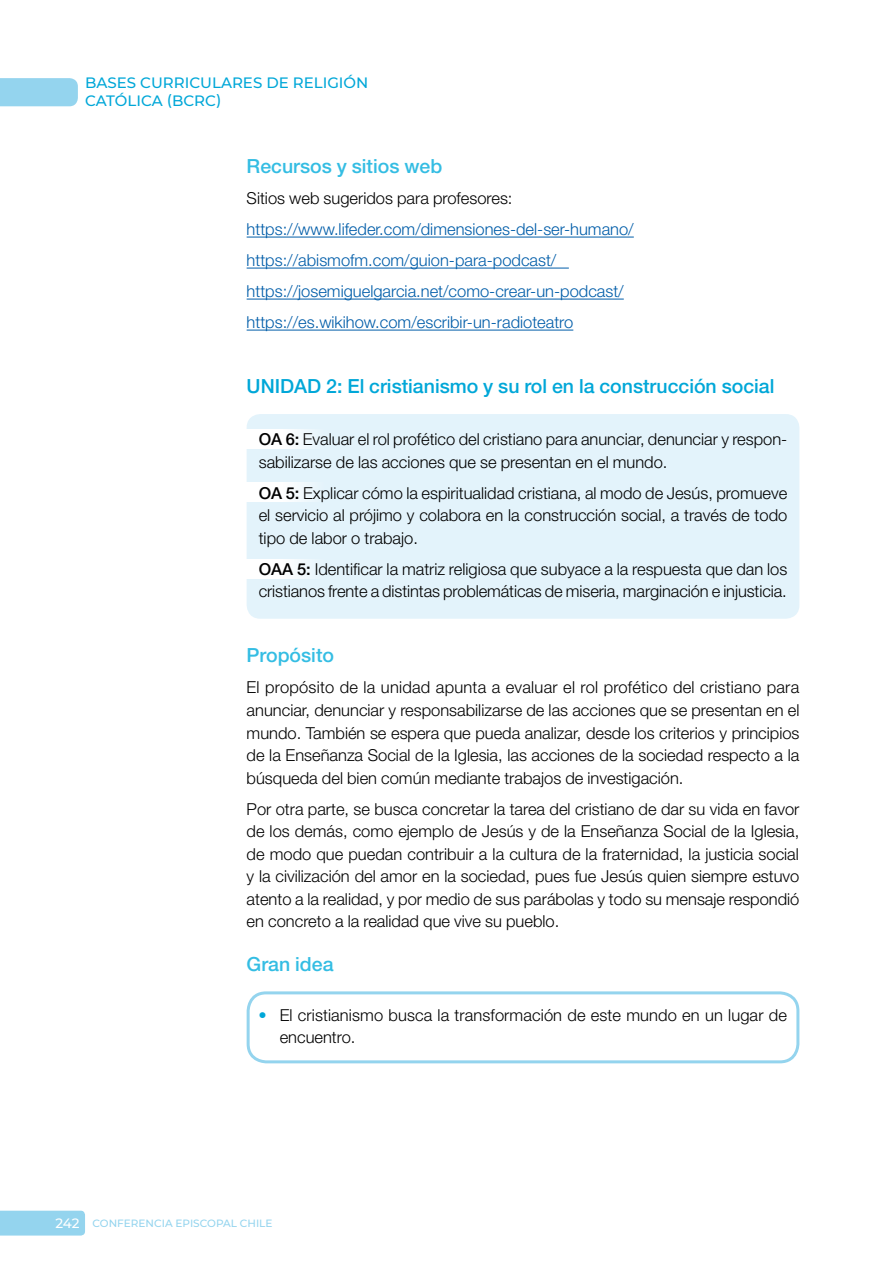
<style>
.page{position:relative;width:893px;height:1263px;background:#fff}
.page>*{position:absolute;margin:0;border:0;box-sizing:border-box;transform-origin:0 0}
.t1{font:500 19.5px "Helvetica Neue LT Std";color:#00a7d8}
.t2{font:500 19.5px "Helvetica Neue LT Std";color:#34bde3}
.t3{font:300 16.5px/22.5px "Helvetica Neue LT Std";color:#000}
.t4{font:300 16.5px/31px "Helvetica Neue LT Std";color:#005da9}
.t5{font:500 15px/18px "Montserrat";color:#00a7d8}
.t6{font:500 10.5px "Montserrat";color:#94d4ee}
.s1{font-weight:500}
.s2{font-weight:700;color:#00a7d8}
.s3{font-size:13.5px;color:#fff}
</style>
<div class="page">
<div style="left:0;top:1211px;width:85px;height:24px;background:#94d4ee"></div>
<div style="left:0;top:78px;width:78px;height:28px;background:#94d4ee"></div>
<hr style="left:247px;top:237px;width:387px;height:1px;background:#005da9">
<hr style="left:247px;top:268px;width:322px;height:1px;background:#005da9">
<hr style="left:247px;top:299px;width:377px;height:1px;background:#005da9">
<hr style="left:247px;top:330px;width:326px;height:1px;background:#005da9">
<div style="left:247px;top:414px;width:552px;height:205px;background:#e3f3fb;border-radius:14px"></div>
<div style="left:235px;top:429px;width:102px;height:20px;background:linear-gradient(to right,#fff,#e5f4fb)"></div>
<div style="left:235px;top:482px;width:102px;height:20px;background:linear-gradient(to right,#fff,#e5f4fb)"></div>
<div style="left:235px;top:559px;width:102px;height:20px;background:linear-gradient(to right,#fff,#e5f4fb)"></div>
<div style="left:247px;top:991px;width:552px;height:72px;border:3px solid #94d4ee;border-radius:18px"></div>
<p class="t5" style="left:85px;top:73px;width:285px">BASES CURRICULARES DE RELIGIÓN<br>CATÓLICA (BCRC)</p>
<p class="t2" style="left:247px;top:155px;width:197px">Recursos y sitios web</p>
<p class="t3" style="left:247px;top:187px;width:267px">Sitios web sugeridos para profesores:</p>
<p class="t4" style="left:247px;top:214px;width:389px">https://www.lifeder.com/dimensiones-del-ser-humano/ https://abismofm.com/guion-para-podcast/ https://josemiguelgarcia.net/como-crear-un-podcast/ https://es.wikihow.com/escribir-un-radioteatro</p>
<p class="t1" style="left:247px;top:375px;width:529px">UNIDAD 2: El cristianismo y su rol en la construcción social</p>
<p class="t3" style="left:259px;top:428px;width:530px"><span class="s1">OA 6:</span> Evaluar el rol profético del cristiano para anunciar, denunciar y respon&shy;sabilizarse de las acciones que se presentan en el mundo.</p>
<p class="t3" style="left:259px;top:481px;width:530px;text-align:justify"><span class="s1">OA 5:</span> Explicar cómo la espiritualidad cristiana, al modo de Jesús, promueve el servicio al prójimo y colabora en la construcción social, a través de todo tipo de labor o trabajo.</p>
<p class="t3" style="left:259px;top:557px;width:530px"><span class="s1">OAA 5:</span> Identificar la matriz religiosa que subyace a la respuesta que dan los cristianos frente a distintas problemáticas de miseria, marginación e injusticia.</p>
<p class="t2" style="left:247px;top:644px;width:89px">Propósito</p>
<p class="t3" style="left:247px;top:676px;width:554px;text-align:justify">El propósito de la unidad apunta a evaluar el rol profético del cristiano para anunciar, denunciar y responsabilizarse de las acciones que se presentan en el mundo. También se espera que pueda analizar, desde los criterios y principios de la Enseñanza Social de la Iglesia, las acciones de la sociedad respecto a la búsqueda del bien común mediante trabajos de investigación.</p>
<p class="t3" style="left:247px;top:797px;width:554px;text-align:justify">Por otra parte, se busca concretar la tarea del cristiano de dar su vida en favor de los demás, como ejemplo de Jesús y de la Enseñanza Social de la Iglesia, de modo que puedan contribuir a la cultura de la fraternidad, la justicia social y la civilización del amor en la sociedad, pues fue Jesús quien siempre estuvo atento a la realidad, y por medio de sus parábolas y todo su mensaje respondió en concreto a la realidad que vive su pueblo.</p>
<p class="t2" style="left:247px;top:952px;width:88px">Gran idea</p>
<p class="t3" style="left:280px;top:1003px;width:509px;text-indent:-21px"><span class="s2">•</span> El cristianismo busca la transformación de este mundo en un lugar de encuentro.</p>
<p class="t6" style="left:55px;top:1216px;width:219px"><span class="s3">242</span> CONFERENCIA EPISCOPAL CHILE</p>
</div>
